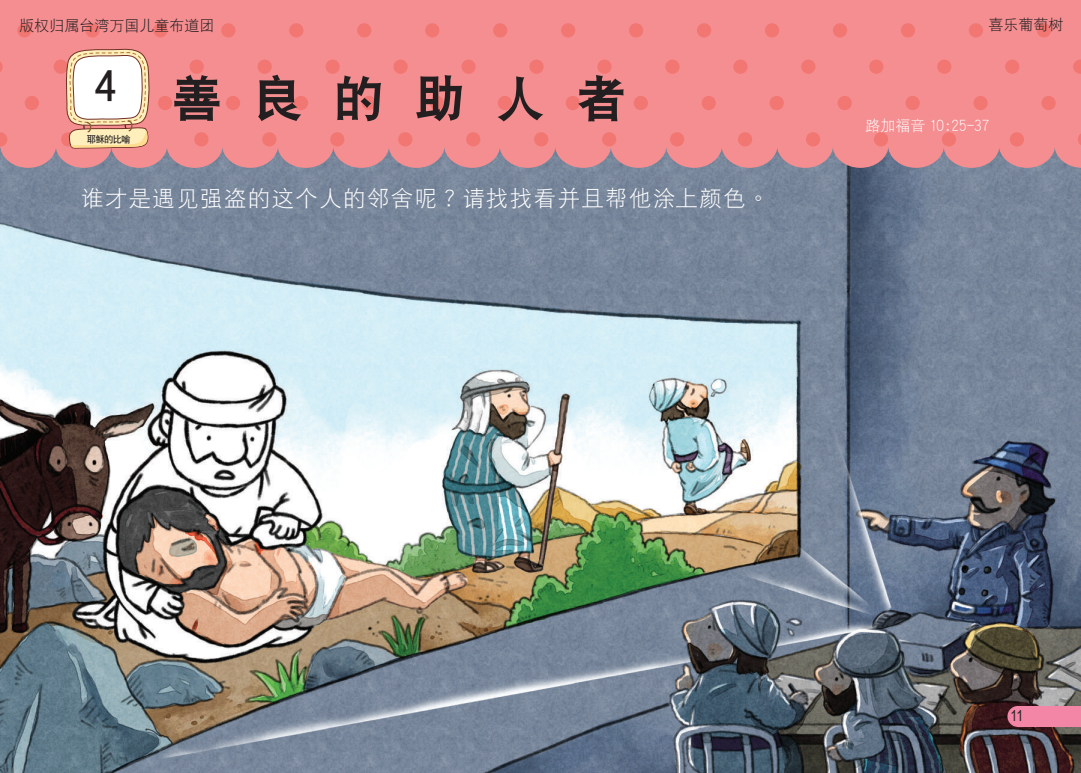
<style>
.page{position:relative;width:1081px;height:773px;background:#fff}
.page>*{position:absolute;margin:0;border:0;box-sizing:border-box;transform-origin:0 0}
.t1{font:50px "DF Hei W9 GB5";color:#231f20}
.t2{font:42.5px "DF Hei W7 GB5";color:#231f20}
.t3{font:22.5px "DF Hei W3 GB5";letter-spacing:.06em;color:#fff}
.t4{font:15px "DF Hei W3 GB5";color:#231f20}
.t5{font:15px "DF Hei W3 GB5";color:#fff}
.t6{font:15px "Arial Narrow";color:#231f20}
.t7{font:9.38px "DF Hei W7 GB5";letter-spacing:-.075em;color:#231f20}
</style>
<div class="page">
<img style="left:0;top:149px;width:1081px;height:623px">
<div style="left:0;top:0;width:1081px;height:146px;background:#f48e91"></div>
<div style="left:0;top:121px;width:56px;height:47px;background:#f48e91;border-radius:50%"></div>
<div style="left:56px;top:121px;width:56px;height:47px;background:#f48e91;border-radius:50%"></div>
<div style="left:111px;top:121px;width:56px;height:47px;background:#f48e91;border-radius:50%"></div>
<div style="left:167px;top:121px;width:56px;height:47px;background:#f48e91;border-radius:50%"></div>
<div style="left:222px;top:121px;width:56px;height:47px;background:#f48e91;border-radius:50%"></div>
<div style="left:277px;top:121px;width:57px;height:47px;background:#f48e91;border-radius:50%"></div>
<div style="left:333px;top:121px;width:56px;height:47px;background:#f48e91;border-radius:50%"></div>
<div style="left:388px;top:121px;width:57px;height:47px;background:#f48e91;border-radius:50%"></div>
<div style="left:444px;top:121px;width:56px;height:47px;background:#f48e91;border-radius:50%"></div>
<div style="left:499px;top:121px;width:57px;height:47px;background:#f48e91;border-radius:50%"></div>
<div style="left:555px;top:121px;width:56px;height:47px;background:#f48e91;border-radius:50%"></div>
<div style="left:610px;top:121px;width:57px;height:47px;background:#f48e91;border-radius:50%"></div>
<div style="left:666px;top:121px;width:56px;height:47px;background:#f48e91;border-radius:50%"></div>
<div style="left:721px;top:121px;width:56px;height:47px;background:#f48e91;border-radius:50%"></div>
<div style="left:777px;top:121px;width:56px;height:47px;background:#f48e91;border-radius:50%"></div>
<div style="left:832px;top:121px;width:56px;height:47px;background:#f48e91;border-radius:50%"></div>
<div style="left:888px;top:121px;width:56px;height:47px;background:#f48e91;border-radius:50%"></div>
<div style="left:943px;top:121px;width:56px;height:47px;background:#f48e91;border-radius:50%"></div>
<div style="left:999px;top:121px;width:56px;height:47px;background:#f48e91;border-radius:50%"></div>
<div style="left:17px;top:23px;width:15px;height:14px;background:#f27671;border-radius:50%"></div>
<div style="left:85px;top:23px;width:15px;height:14px;background:#f27671;border-radius:50%"></div>
<div style="left:153px;top:23px;width:14px;height:14px;background:#f27671;border-radius:50%"></div>
<div style="left:221px;top:23px;width:14px;height:14px;background:#f27671;border-radius:50%"></div>
<div style="left:289px;top:23px;width:14px;height:14px;background:#f27671;border-radius:50%"></div>
<div style="left:357px;top:23px;width:14px;height:14px;background:#f27671;border-radius:50%"></div>
<div style="left:425px;top:23px;width:14px;height:14px;background:#f27671;border-radius:50%"></div>
<div style="left:493px;top:23px;width:14px;height:14px;background:#f27671;border-radius:50%"></div>
<div style="left:561px;top:23px;width:14px;height:14px;background:#f27671;border-radius:50%"></div>
<div style="left:629px;top:23px;width:14px;height:14px;background:#f27671;border-radius:50%"></div>
<div style="left:697px;top:23px;width:14px;height:14px;background:#f27671;border-radius:50%"></div>
<div style="left:765px;top:23px;width:14px;height:14px;background:#f27671;border-radius:50%"></div>
<div style="left:833px;top:23px;width:14px;height:14px;background:#f27671;border-radius:50%"></div>
<div style="left:901px;top:23px;width:14px;height:14px;background:#f27671;border-radius:50%"></div>
<div style="left:969px;top:23px;width:14px;height:14px;background:#f27671;border-radius:50%"></div>
<div style="left:1037px;top:23px;width:14px;height:14px;background:#f27671;border-radius:50%"></div>
<div style="left:54px;top:60px;width:14px;height:14px;background:#f27671;border-radius:50%"></div>
<div style="left:190px;top:60px;width:14px;height:14px;background:#f27671;border-radius:50%"></div>
<div style="left:258px;top:60px;width:14px;height:14px;background:#f27671;border-radius:50%"></div>
<div style="left:325px;top:60px;width:15px;height:14px;background:#f27671;border-radius:50%"></div>
<div style="left:393px;top:60px;width:15px;height:14px;background:#f27671;border-radius:50%"></div>
<div style="left:461px;top:60px;width:15px;height:14px;background:#f27671;border-radius:50%"></div>
<div style="left:529px;top:60px;width:14px;height:14px;background:#f27671;border-radius:50%"></div>
<div style="left:597px;top:60px;width:14px;height:14px;background:#f27671;border-radius:50%"></div>
<div style="left:665px;top:60px;width:14px;height:14px;background:#f27671;border-radius:50%"></div>
<div style="left:733px;top:60px;width:14px;height:14px;background:#f27671;border-radius:50%"></div>
<div style="left:801px;top:60px;width:14px;height:14px;background:#f27671;border-radius:50%"></div>
<div style="left:869px;top:60px;width:14px;height:14px;background:#f27671;border-radius:50%"></div>
<div style="left:937px;top:60px;width:14px;height:14px;background:#f27671;border-radius:50%"></div>
<div style="left:1005px;top:60px;width:14px;height:14px;background:#f27671;border-radius:50%"></div>
<svg style="left:1073px;top:60px;width:8px;height:14px"></svg>
<svg style="left:0;top:61px;width:3px;height:11px"></svg>
<div style="left:158px;top:96px;width:14px;height:14px;background:#f27671;border-radius:50%"></div>
<div style="left:226px;top:96px;width:14px;height:14px;background:#f27671;border-radius:50%"></div>
<div style="left:294px;top:96px;width:14px;height:14px;background:#f27671;border-radius:50%"></div>
<div style="left:362px;top:96px;width:14px;height:14px;background:#f27671;border-radius:50%"></div>
<div style="left:430px;top:96px;width:14px;height:14px;background:#f27671;border-radius:50%"></div>
<div style="left:498px;top:96px;width:14px;height:14px;background:#f27671;border-radius:50%"></div>
<div style="left:566px;top:96px;width:14px;height:14px;background:#f27671;border-radius:50%"></div>
<div style="left:634px;top:96px;width:14px;height:14px;background:#f27671;border-radius:50%"></div>
<div style="left:701px;top:96px;width:15px;height:14px;background:#f27671;border-radius:50%"></div>
<div style="left:769px;top:96px;width:15px;height:14px;background:#f27671;border-radius:50%"></div>
<div style="left:837px;top:96px;width:15px;height:14px;background:#f27671;border-radius:50%"></div>
<div style="left:905px;top:96px;width:15px;height:14px;background:#f27671;border-radius:50%"></div>
<div style="left:973px;top:96px;width:14px;height:14px;background:#f27671;border-radius:50%"></div>
<div style="left:1041px;top:96px;width:14px;height:14px;background:#f27671;border-radius:50%"></div>
<div style="left:25px;top:96px;width:14px;height:14px;background:#f27671;border-radius:50%"></div>
<div style="left:194px;top:132px;width:14px;height:14px;background:#f27671;border-radius:50%"></div>
<div style="left:262px;top:132px;width:14px;height:14px;background:#f27671;border-radius:50%"></div>
<div style="left:330px;top:132px;width:14px;height:14px;background:#f27671;border-radius:50%"></div>
<div style="left:398px;top:132px;width:14px;height:14px;background:#f27671;border-radius:50%"></div>
<div style="left:466px;top:132px;width:14px;height:14px;background:#f27671;border-radius:50%"></div>
<div style="left:534px;top:132px;width:14px;height:14px;background:#f27671;border-radius:50%"></div>
<div style="left:602px;top:132px;width:14px;height:14px;background:#f27671;border-radius:50%"></div>
<div style="left:670px;top:132px;width:14px;height:14px;background:#f27671;border-radius:50%"></div>
<div style="left:738px;top:132px;width:14px;height:14px;background:#f27671;border-radius:50%"></div>
<div style="left:806px;top:132px;width:14px;height:14px;background:#f27671;border-radius:50%"></div>
<div style="left:874px;top:132px;width:14px;height:14px;background:#f27671;border-radius:50%"></div>
<div style="left:942px;top:132px;width:14px;height:14px;background:#f27671;border-radius:50%"></div>
<div style="left:1010px;top:132px;width:14px;height:14px;background:#f27671;border-radius:50%"></div>
<svg style="left:1054px;top:134px;width:27px;height:34px"></svg>
<svg style="left:0;top:132px;width:7px;height:14px"></svg>
<div style="left:61px;top:132px;width:14px;height:14px;background:#f27671;border-radius:50%"></div>
<svg style="left:65px;top:48px;width:85px;height:101px;background:#f0d8c5"></svg>
<div style="left:1017px;top:705px;width:64px;height:21px;background:#f386a7"></div>
<div style="left:1007px;top:705px;width:21px;height:21px;background:#f386a7;border-radius:50%"></div>
<p class="t4" style="left:20px;top:18px;width:196px">版權歸屬台灣萬國兒童佈道團</p>
<p class="t4" style="left:988px;top:17px;width:76px">喜樂葡萄樹</p>
<h2 class="t2" style="left:95px;top:65px;width:23px">4</h2>
<p class="t7" style="left:87px;top:134px;width:46px">耶穌的比喻</p>
<h1 class="t1" style="left:172px;top:73px;width:456px">善 良 的 助 人 者</h1>
<p class="t3" style="left:81px;top:187px;width:690px">誰才是遇見強盜的這個人的鄰舍呢？請找找看並且幫他塗上顏色。</p>
<p class="t5" style="left:865px;top:118px;width:125px">路加福音 10:25-37</p>
<p class="t6" style="left:1010px;top:705px;width:14px">11</p>
</div>
